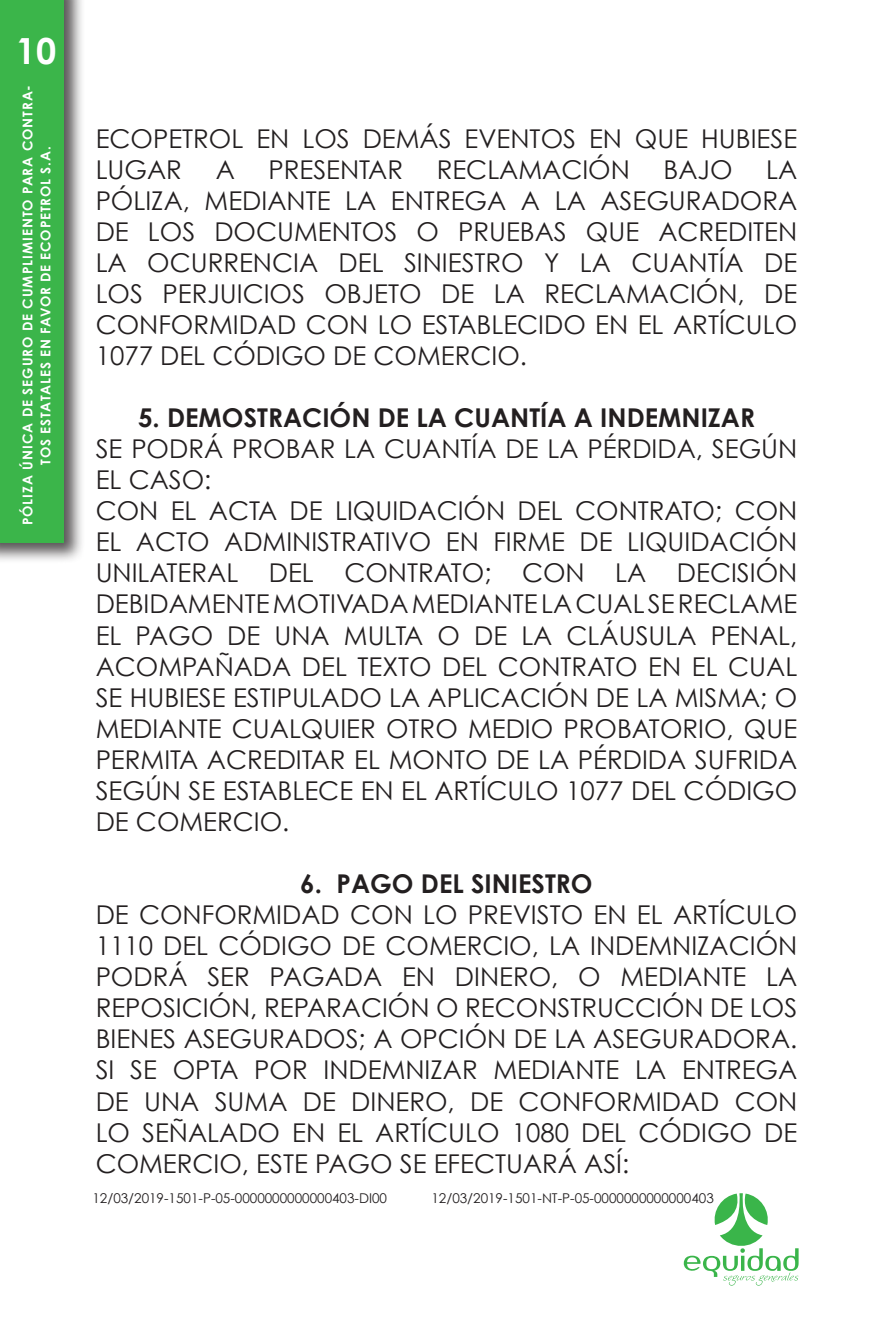
<style>
.page{position:relative;width:893px;height:1340px;background:#fff}
.page>*{position:absolute;margin:0;border:0;box-sizing:border-box;transform-origin:0 0}
.t1{font:700 36px "Century Gothic";color:#fff}
.t2{font:25.88px/31.1px "Century Gothic";color:#231f20;text-align:justify}
.t3{font:700 25.88px "Century Gothic";color:#231f20}
.t4{font:13.5px "Century Gothic";color:#231f20}
.t5{font:700 13.5px/18px "Century Gothic";letter-spacing:.07em;color:#fff;text-align:center}
</style>
<div class="page">
<div style="left:0;top:0;width:85px;height:564px;background:#231f20;opacity:.75"></div>
<div style="left:0;top:0;width:64px;height:543px;background:#3bb54a"></div>
<svg style="left:683px;top:1193px;width:116px;height:92px"></svg>
<h1 class="t1" style="left:16px;top:28px;width:42px">10</h1>
<p class="t5" style="left:18px;top:525px;width:442px;rotate:-90deg">PÓLIZA ÚNICA DE SEGURO DE CUMPLIMIENTO PARA CONTRA-<br>TOS ESTATALES EN FAVOR DE ECOPETROL S.A.</p>
<p class="t2" style="left:96px;top:122px;width:703px">ECOPETROL EN LOS DEMÁS EVENTOS EN QUE HUBIESE<br>LUGAR</p>
<p class="t2" style="left:216px;top:153px;width:21px">A</p>
<p class="t2" style="left:268px;top:153px;width:136px">PRESENTAR</p>
<p class="t2" style="left:437px;top:153px;width:195px">RECLAMACIÓN</p>
<p class="t2" style="left:664px;top:153px;width:70px">BAJO</p>
<p class="t2" style="left:96px;top:153px;width:703px;text-indent:670px">LA PÓLIZA, MEDIANTE LA ENTREGA A LA ASEGURADORA DE LOS DOCUMENTOS O PRUEBAS QUE ACREDITEN LA OCURRENCIA DEL SINIESTRO Y LA CUANTÍA DE LOS PERJUICIOS OBJETO DE LA RECLAMACIÓN, DE CONFORMIDAD CON LO ESTABLECIDO EN EL ARTÍCULO 1077 DEL CÓDIGO DE COMERCIO.</p>
<p class="t3" style="left:138px;top:401px;width:618px">5. DEMOSTRACIÓN DE LA CUANTÍA A INDEMNIZAR</p>
<p class="t2" style="left:96px;top:433px;width:703px">SE PODRÁ PROBAR LA CUANTÍA DE LA PÉRDIDA, SEGÚN<br>EL CASO:</p>
<p class="t2" style="left:96px;top:495px;width:703px">CON EL ACTA DE LIQUIDACIÓN DEL CONTRATO; CON EL ACTO ADMINISTRATIVO EN FIRME DE LIQUIDACIÓN UNILATERAL DEL CONTRATO; CON LA DECISIÓN DEBIDAMENTE MOTIVADA MEDIANTE LA CUAL SE RECLAME EL PAGO DE UNA MULTA O DE LA CLÁUSULA PENAL, ACOMPAÑADA DEL TEXTO DEL CONTRATO EN EL CUAL SE HUBIESE ESTIPULADO LA APLICACIÓN DE LA MISMA; O MEDIANTE CUALQUIER OTRO MEDIO PROBATORIO, QUE PERMITA ACREDITAR EL MONTO DE LA PÉRDIDA SUFRIDA SEGÚN SE ESTABLECE EN EL ARTÍCULO 1077 DEL CÓDIGO DE COMERCIO.</p>
<p class="t3" style="left:300px;top:867px;width:294px">6. PAGO DEL SINIESTRO</p>
<p class="t2" style="left:96px;top:898px;width:703px">DE CONFORMIDAD CON LO PREVISTO EN EL ARTÍCULO 1110 DEL CÓDIGO DE COMERCIO, LA INDEMNIZACIÓN PODRÁ SER PAGADA EN DINERO, O MEDIANTE LA REPOSICIÓN, REPARACIÓN O RECONSTRUCCIÓN DE LOS BIENES ASEGURADOS; A OPCIÓN DE LA ASEGURADORA.<br>SI SE OPTA POR INDEMNIZAR MEDIANTE LA ENTREGA DE UNA SUMA DE DINERO, DE CONFORMIDAD CON LO SEÑALADO EN EL ARTÍCULO 1080 DEL CÓDIGO DE COMERCIO, ESTE PAGO SE EFECTUARÁ ASÍ:</p>
<p class="t4" style="left:92px;top:1190px;width:296px">12/03/2019-1501-P-05-0000000000000403-DI00</p>
<p class="t4" style="left:431px;top:1190px;width:284px">12/03/2019-1501-NT-P-05-0000000000000403</p>
</div>
